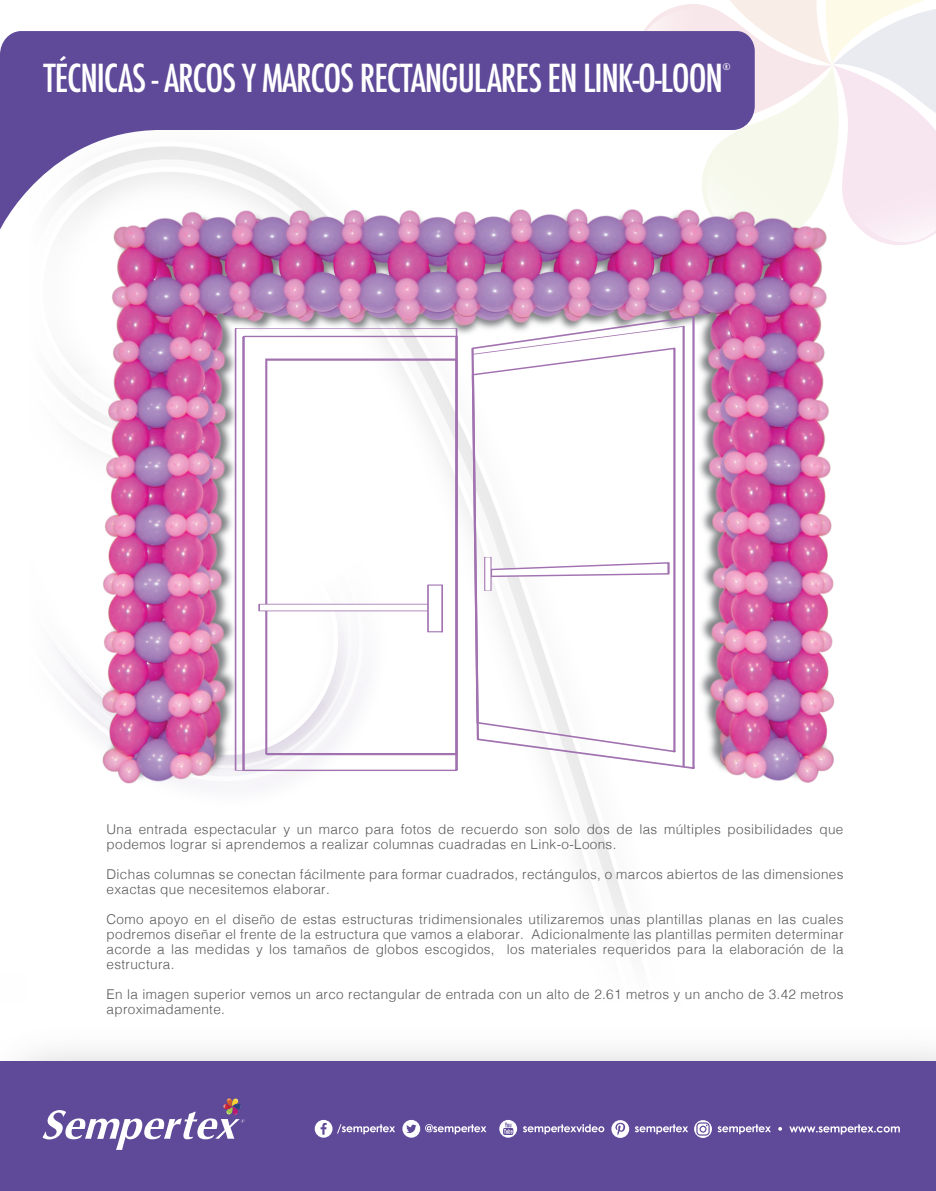
<style>
.page{position:relative;width:936px;height:1191px;background:#fff}
.page>*{position:absolute;margin:0;border:0;box-sizing:border-box;transform-origin:0 0}
.t1{font:500 condensed 37.5px "Futura";letter-spacing:-.03em;color:#fff}
.NUEVO_PASO_A_PASO{font:300 13.5px/15px "Helvetica";letter-spacing:.025em;color:#595959}
.t2{font:500 condensed 9px "Futura";color:#fff}
</style>
<div class="page">
<div style="left:0;top:1061px;width:935px;height:130px;background:#5f4a99"></div>
<svg style="left:644px;top:0;width:291px;height:245px"></svg>
<svg style="left:43px;top:1098px;width:201px;height:52px"></svg>
<svg style="left:789px;top:1124px;width:110px;height:10px"></svg>
<svg style="left:778px;top:1127px;width:4px;height:3px"></svg>
<svg style="left:315px;top:1119px;width:80px;height:18px"></svg>
<svg style="left:402px;top:1119px;width:84px;height:18px"></svg>
<svg style="left:499px;top:1119px;width:18px;height:18px"></svg>
<svg style="left:523px;top:1124px;width:81px;height:10px"></svg>
<svg style="left:611px;top:1120px;width:77px;height:18px"></svg>
<svg style="left:694px;top:1120px;width:76px;height:18px"></svg>
<svg style="left:0;top:31px;width:754px;height:199px;fill:#5e4a99"></svg>
<img style="left:72px;top:180px;width:793px;height:622px">
<svg style="left:235px;top:328px;width:223px;height:443px"></svg>
<svg style="left:242px;top:336px;width:216px;height:435px"></svg>
<svg style="left:265px;top:358px;width:193px;height:398px"></svg>
<svg style="left:258px;top:584px;width:185px;height:48px"></svg>
<svg style="left:471px;top:316px;width:224px;height:453px"></svg>
<svg style="left:471px;top:326px;width:213px;height:441px"></svg>
<p class="t1" style="left:44px;top:54px;width:681px">TÉCNICAS - ARCOS Y MARCOS RECTANGULARES EN LINK-O-LOON</p>
<p class="t2" style="left:722px;top:61px;width:9px">®</p>
<p class="NUEVO_PASO_A_PASO" style="left:106px;top:820px;width:738px">Una entrada espectacular y un marco para fotos de recuerdo son solo dos de las múltiples posibilidades que podemos lograr si aprendemos a realizar columnas cuadradas en Link-o-Loons.</p>
<p class="NUEVO_PASO_A_PASO" style="left:106px;top:865px;width:738px">Dichas columnas se conectan fácilmente para formar cuadrados, rectángulos, o marcos abiertos de las dimensiones exactas que necesitemos elaborar.</p>
<p class="NUEVO_PASO_A_PASO" style="left:106px;top:910px;width:738px;text-align:justify">Como apoyo en el diseño de estas estructuras tridimensionales utilizaremos unas plantillas planas en las cuales podremos diseñar el frente de la estructura que vamos a elaborar. Adicionalmente las plantillas permiten determinar acorde a las medidas y los tamaños de globos escogidos, los materiales requeridos para la elaboración de la estructura.</p>
<p class="NUEVO_PASO_A_PASO" style="left:106px;top:985px;width:738px">En la imagen superior vemos un arco rectangular de entrada con un alto de 2.61 metros y un ancho de 3.42 metros aproximadamente.</p>
</div>
